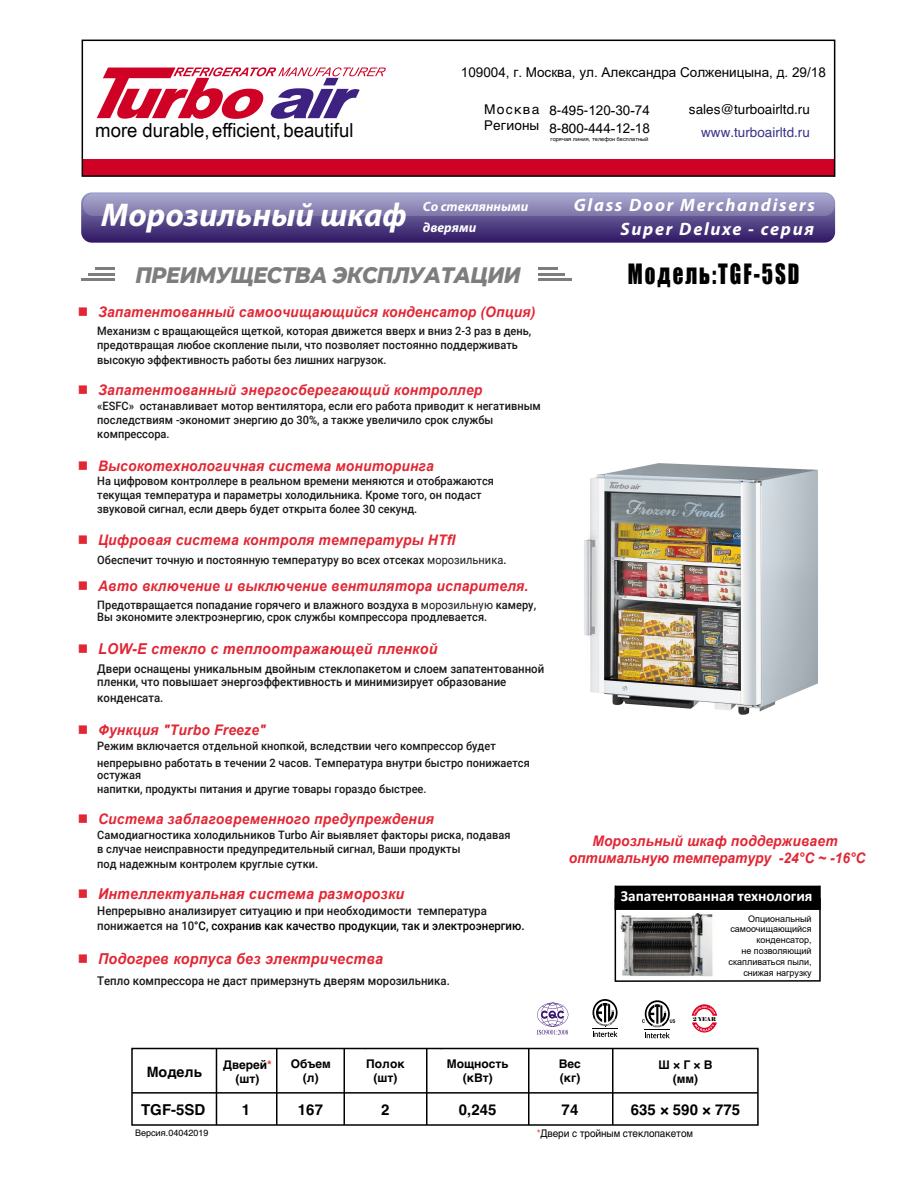
<style>
.page{position:relative;width:918px;height:1188px;background:#fff}
.page>*{position:absolute;margin:0;border:0;box-sizing:border-box;transform-origin:0 0}
.t1{font:italic 700 33px "Myriad Pro";color:#fff}
.t2{font:25.65px "Impact";letter-spacing:.095em;color:#000;scale:.81 1}
.t3{font:italic 800 22.8px "Montserrat";letter-spacing:-.025em;color:#7d7d7d;scale:.91 1}
.t4{font:19.35px "Arial Narrow";color:#000;scale:1.17 1}
.t5{font:italic 700 18px "Myriad Pro";letter-spacing:.095em;color:#fff}
.t6{font:700 15.3px "Calibri";color:#fff}
.t7{font:italic 700 15px "Arial";letter-spacing:.015em;color:#e22634;scale:.95 1}
.t8{font:700 15px "Helvetica";color:#000}
.t9{font:italic 700 14.55px/17.4px "Arial";letter-spacing:.015em;color:#e22634;text-align:center;scale:.95 1}
.t10{font:700 14.25px "Helvetica";color:#000}
.t11{font:13.5px/17.9px "Arial";color:#000}
.t12{font:13.5px/16.2px "Helvetica";color:#000}
.t13{font:italic 700 13.5px/20.5px "Myriad Pro";color:#fff}
.t14{font:13.5px "Helvetica";color:#38328a}
.t15{font:500 12px/13.6px "Roboto";color:#1a1819;scale:.95 1}
.t16{font:700 12px/14.4px "Helvetica";color:#000;text-align:center}
.t17{font:500 11.55px/14.4px "Roboto";color:#1a1819;scale:.95 1}
.t18{font:10.5px "Helvetica";letter-spacing:-.005em;color:#000;scale:.94 1}
.t19{font:9px/10.8px "Arial";color:#000;text-align:right}
.t20{font:9px "Helvetica";color:#000}
.t21{font:5.55px "Helvetica";letter-spacing:.005em;color:#000}
.t22{font:5.25px "Elephant";color:#000}
.s1{font-family:"Helvetica"}
.s2{font-style:inherit}
.s3{font-weight:400}
.s4{color:#000}
.s5{color:#e13f20}
</style>
<div class="page">
<svg style="left:82px;top:40px;width:753px;height:137px"></svg>
<svg style="left:97px;top:67px;width:289px;height:52px"></svg>
<svg style="left:642px;top:1000px;width:33px;height:38px"></svg>
<svg style="left:593px;top:999px;width:25px;height:38px"></svg>
<svg style="left:537px;top:1003px;width:31px;height:32px"></svg>
<svg style="left:95px;top:268px;width:19px;height:2px"></svg>
<hr style="left:88px;top:273px;width:26px;height:2px;background:#7d7d7d">
<hr style="left:81px;top:279px;width:33px;height:2px;background:#7d7d7d">
<svg style="left:538px;top:268px;width:19px;height:2px"></svg>
<hr style="left:538px;top:273px;width:26px;height:2px;background:#7d7d7d">
<hr style="left:538px;top:279px;width:33px;height:2px;background:#7d7d7d">
<svg style="left:81px;top:192px;width:754px;height:51px;background:#524183"></svg>
<div style="left:83px;top:194px;width:752px;height:22px;background:linear-gradient(to bottom,#a9a8d0,#8278aa);border-radius:10px"></div>
<div style="left:131px;top:1048px;width:628px;height:78px;border:2px solid #000"></div>
<hr style="left:132px;top:1092px;width:626px;height:2px;background:#000">
<hr style="left:216px;top:1048px;width:1px;height:77px;background:#000">
<hr style="left:276px;top:1048px;width:2px;height:77px;background:#000">
<hr style="left:344px;top:1048px;width:1px;height:77px;background:#000">
<hr style="left:426px;top:1048px;width:2px;height:77px;background:#000">
<hr style="left:528px;top:1048px;width:2px;height:77px;background:#000">
<hr style="left:612px;top:1048px;width:2px;height:77px;background:#000">
<svg style="left:692px;top:1004px;width:25px;height:29px"></svg>
<img style="left:620px;top:913px;width:93px;height:64px">
<div style="left:615px;top:885px;width:206px;height:25px;background:#000;border:2px solid #000"></div>
<div style="left:615px;top:898px;width:206px;height:84px;border:2px solid #000"></div>
<img style="left:584px;top:463px;width:234px;height:252px">
<h3 class="t4" style="left:95px;top:116px;width:222px">more durable,efficient,beautiful</h3>
<p class="t11" style="left:461px;top:63px;width:367px">109004, г. Москва, ул. Александра Солженицына, д. 29/18</p>
<p class="t12" style="left:484px;top:102px;width:57px">Москва<br>Регионы</p>
<p class="t11" style="left:549px;top:102px;width:102px"><span class="s1">8-495-</span>120-30-74<br><span class="s1">8-800-</span>444-12-18</p>
<p class="t12" style="left:689px;top:102px;width:122px">sales@turboairltd.ru</p>
<p class="t14" style="left:701px;top:122px;width:110px">www.turboairltd.ru</p>
<p class="t21" style="left:550px;top:134px;width:100px">горячая линия, телефон бесплатный</p>
<h1 class="t1" style="left:101px;top:193px;width:307px">Морозильный шкаф</h1>
<p class="t13" style="left:423px;top:196px;width:107px">Со стеклянными дверями</p>
<h3 class="t5" style="left:574px;top:193px;width:243px">Glass Door Merchandisers</h3>
<h3 class="t5" style="left:621px;top:217px;width:195px">Super Deluxe - серия</h3>
<h3 class="t3" style="left:135px;top:258px;width:425px">ПРЕИМУЩЕСТВА ЭКСПЛУАТАЦИИ</h3>
<p class="t9" style="left:78px;top:304px;width:483px">■ Запатентованный самоочищающийся конденсатор (Опция)</p>
<p class="t17" style="left:97px;top:324px;width:458px;line-height:13.5px">Механизм с вращающейся щеткой, которая движется вверх и вниз 2-3 раз в день, предотвращая любое скопление пыли, что позволяет постоянно поддерживать</p>
<p class="t17" style="left:97px;top:352px;width:306px">высокую эффективность работы без лишних нагрузок.</p>
<p class="t9" style="left:78px;top:382px;width:427px">■ Запатентованный энергосберегающий контроллер</p>
<p class="t17" style="left:97px;top:399px;width:469px">«ESFC» останавливает мотор вентилятора, если его работа приводит к негативным последствиям -экономит энергию до 30%, а также увеличило срок службы компрессора.</p>
<p class="t9" style="left:78px;top:457px;width:376px">■ Высокотехнологичная система мониторинга</p>
<p class="t17" style="left:97px;top:474px;width:419px;line-height:14px">На цифровом контроллере в реальном времени меняются и отображаются текущая температура и параметры холодильника. Кроме того, он подаст звуковой сигнал, если дверь будет открыта более 30 секунд.</p>
<p class="t9" style="left:78px;top:532px;width:399px">■ Цифровая система контроля температуры HT<span class="s2">fI</span></p>
<p class="t17" style="left:97px;top:552px;width:432px">Обеспечит точную и постоянную температуру во всех отсеках <span class="s3">морозильника</span>.</p>
<p class="t9" style="left:78px;top:578px;width:476px">■ Авто включение и выключение вентилятора испарителя.</p>
<p class="t17" style="left:97px;top:599px;width:463px;line-height:11.9px">Предотвращается попадание горячего и влажного воздуха в <span class="s3">морозильную</span> камеру,<br>Вы экономите электроэнергию, срок службы компрессора продлевается.</p>
<p class="t7" style="left:78px;top:639px;width:380px">■ LOW-E стекло с теплоотражающей пленкой</p>
<p class="t15" style="left:97px;top:661px;width:472px">Двери оснащены уникальным двойным стеклопакетом и слоем запатентованной пленки, что повышает энергоэффективность и минимизирует образование</p>
<p class="t15" style="left:97px;top:691px;width:71px">конденсата.</p>
<p class="t9" style="left:78px;top:721px;width:199px">■ Функция "Turbo Freeze"</p>
<p class="t17" style="left:97px;top:737px;width:457px;line-height:17.4px">Режим включается отдельной кнопкой, вследствии чего компрессор будет непрерывно работать в течении 2 часов. Температура внутри быстро понижается</p>
<p class="t17" style="left:97px;top:767px;width:348px">остужая<br>напитки, продукты питания и другие товары гораздо быстрее.</p>
<p class="t9" style="left:78px;top:811px;width:376px">■ Система заблаговременного предупреждения</p>
<p class="t17" style="left:97px;top:827px;width:436px">Самодиагностика холодильников Turbo Air выявляет факторы риска, подавая в случае неисправности предупредительный сигнал, Ваши продукты<br>под надежным контролем круглые сутки.</p>
<p class="t7" style="left:78px;top:884px;width:345px">■ Интеллектуальная система разморозки</p>
<p class="t15" style="left:97px;top:903px;width:451px;line-height:14.9px">Непрерывно анализирует ситуацию и при необходимости температура понижается на 10<span class="s4">°C, сохранив как качество продукции, так и электроэнергию.</span></p>
<p class="t7" style="left:78px;top:949px;width:323px">■ Подогрев корпуса без электричества</p>
<p class="t15" style="left:97px;top:973px;width:373px">Тепло компрессора не даст примерзнуть дверям морозильника.</p>
<h2 class="t2" style="left:628px;top:254px;width:213px">Модель:TGF-5SD</h2>
<p class="t9" style="left:569px;top:832px;width:314px">Морозльный шкаф поддерживает оптимальную температуру -24°C ~ -16°C</p>
<h3 class="t6" style="left:621px;top:885px;width:193px">Запатентованная технология</h3>
<p class="t19" style="left:729px;top:913px;width:85px">Опциональный самоочищающийся конденсатор,<br>не позволяющий скапливаться пыли, снижая нагрузку</p>
<p class="t22" style="left:693px;top:1016px;width:25px">2 YEAR</p>
<p class="t10" style="left:147px;top:1060px;width:57px">Модель</p>
<p class="t16" style="left:223px;top:1057px;width:50px">Дверей<span class="s5">* </span>(шт)</p>
<p class="t16" style="left:291px;top:1056px;width:42px">Объем (л)</p>
<p class="t16" style="left:366px;top:1056px;width:40px">Полок (шт)</p>
<p class="t16" style="left:447px;top:1056px;width:63px">Мощность (кВт)</p>
<p class="t16" style="left:559px;top:1056px;width:24px;text-align:left">Вес (кг)</p>
<p class="t16" style="left:658px;top:1057px;width:56px">Ш × Г × В (мм)</p>
<p class="t8" style="left:141px;top:1097px;width:66px">TGF-5SD</p>
<p class="t8" style="left:242px;top:1097px;width:10px">1</p>
<p class="t8" style="left:298px;top:1097px;width:27px">167</p>
<p class="t8" style="left:381px;top:1097px;width:10px">2</p>
<p class="t8" style="left:459px;top:1097px;width:39px">0,245</p>
<p class="t8" style="left:562px;top:1097px;width:18px">74</p>
<p class="t8" style="left:631px;top:1097px;width:111px">635 × 590 × 775</p>
<p class="t20" style="left:135px;top:1125px;width:75px">Версия.04042019</p>
<p class="t18" style="left:537px;top:1126px;width:168px"><span class="s5">*</span>Двери с тройным стеклопакетом</p>
</div>
